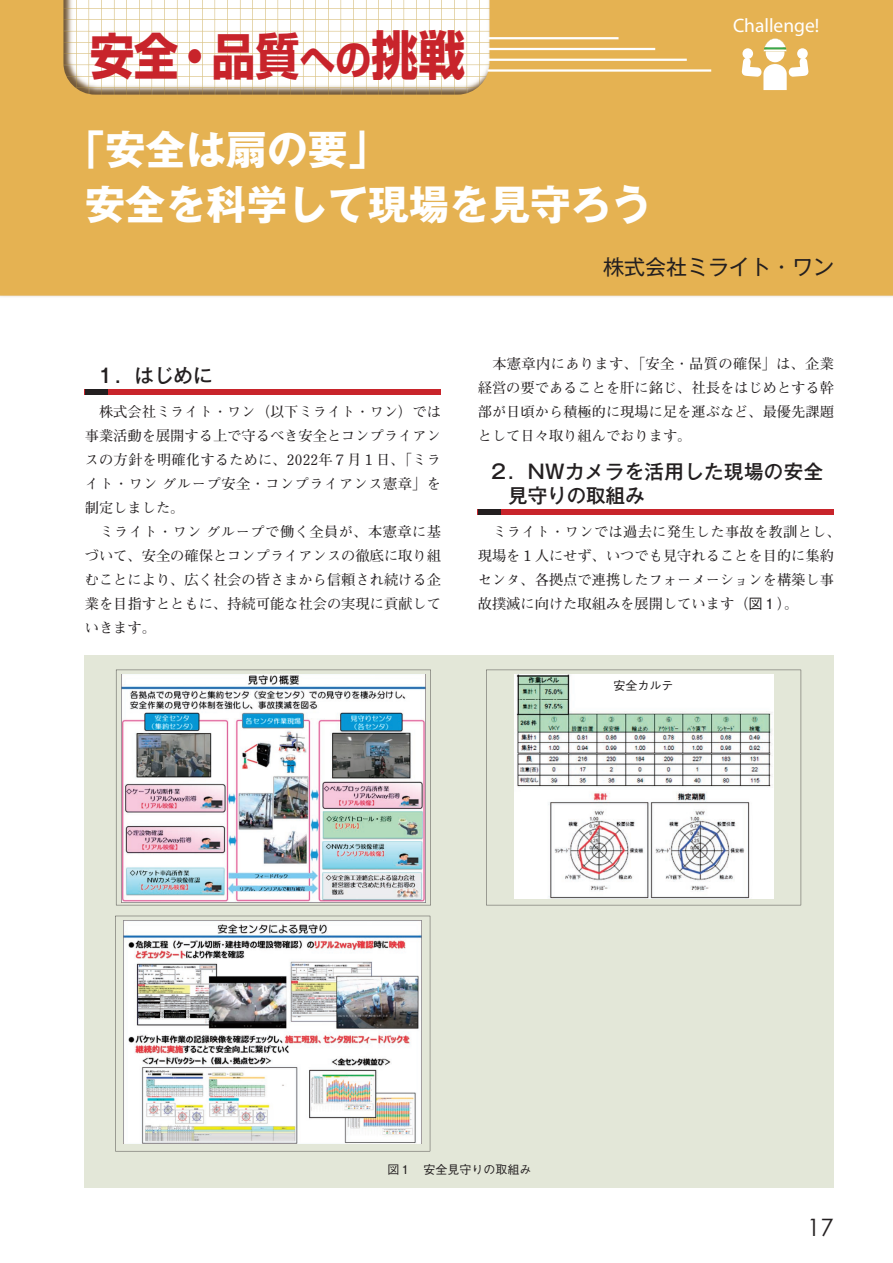
<style>
.page{position:relative;width:893px;height:1263px;background:#fff}
.page>*{position:absolute;margin:0;border:0;box-sizing:border-box;transform-origin:0 0}
.t1{font:700 49.5px "Shin Go Pr 5";color:#c8242b;scale:.89 1}
.t2{font:700 40.5px/55.5px "Gothic MB101 Pr 6 N";color:#fff}
.t3{font:24px "Century Gothic";color:#231f20}
.t4{font:21px "Gothic MB101 Pr 6 N";color:#231f20}
.t5{font:500 19.5px/24px "Gothic MB101 Pr 6 N";letter-spacing:.02em;color:#231f20}
.t6{font:19.5px "Myriad";color:#fff}
.t7{font:700 14.25px/24px "Futo Min A101 Pr 6 N";color:#231f20}
.t8{font:500 12px "Gothic BBB Pr 6 N";color:#231f20}
.s1{font-size:40.5px}
.s2{font-size:52.5px}
.s3{font-family:"Gothic BBB Pr 6 N";font-weight:500}
</style>
<div class="page">
<svg style="left:0;top:0;width:893px;height:296px;background:#e7bb69"></svg>
<div style="left:766px;top:43px;width:18px;height:19px;background:#fff;border-radius:50%"></div>
<div style="left:742px;top:48px;width:11px;height:11px;background:#fff;border-radius:50%"></div>
<div style="left:797px;top:48px;width:11px;height:11px;background:#fff;border-radius:50%"></div>
<svg style="left:742px;top:58px;width:67px;height:32px"></svg>
<svg style="left:763px;top:38px;width:24px;height:13px"></svg>
<hr style="left:487px;top:69px;width:224px;height:3px;background:#fff">
<hr style="left:487px;top:59px;width:200px;height:2px;background:#fff">
<hr style="left:487px;top:48px;width:168px;height:2px;background:#fff">
<hr style="left:487px;top:37px;width:131px;height:2px;background:#fff">
<div style="left:85px;top:389px;width:356px;height:6px;background:#c8242b"></div>
<div style="left:85px;top:389px;width:22px;height:6px;background:#231f20"></div>
<div style="left:478px;top:509px;width:356px;height:6px;background:#c8242b"></div>
<div style="left:478px;top:509px;width:22px;height:6px;background:#231f20"></div>
<div style="left:85px;top:655px;width:749px;height:532px;background:#e3e7d8"></div>
<img style="left:116px;top:670px;width:315px;height:235px">
<svg style="left:486px;top:670px;width:315px;height:235px"></svg>
<img style="left:115px;top:916px;width:315px;height:235px">
<h1 class="t1" style="left:90px;top:17px;width:423px">安全・品質<span class="s1">への</span><span class="s2">挑戦</span></h1>
<h2 class="t2" style="left:85px;top:121px;width:568px;text-indent:-20px">「安全は扇の要」<br>安全を科学して現場を見守ろう</h2>
<h3 class="t6" style="left:733px;top:16px;width:88px">Challenge!</h3>
<h3 class="t5" style="left:96px;top:362px;width:118px">１．はじめに</h3>
<p class="t7" style="left:85px;top:399px;width:358px">　株式会社ミライト・ワン（以下ミライト・ワン）では事業活動を展開する上で守るべき安全とコンプライアンスの方針を明確化するために、2022年７月１日、「ミライト・ワン グループ安全・コンプライアンス憲章」を制定しました。<br>　ミライト・ワン グループで働く全員が、本憲章に基づいて、安全の確保とコンプライアンスの徹底に取り組むことにより、広く社会の皆さまから信頼され続ける企業を目指すとともに、持続可能な社会の実現に貢献していきます。</p>
<h3 class="t4" style="left:603px;top:250px;width:232px">株式会社ミライト・ワン</h3>
<p class="t7" style="left:478px;top:351px;width:358px;text-align:justify">　本憲章内にあります、「安全・品質の確保」は、企業経営の要であることを肝に銘じ、社長をはじめとする幹部が日頃から積極的に現場に足を運ぶなど、最優先課題として日々取り組んでおります。</p>
<h3 class="t5" style="left:508px;top:458px;width:317px;text-indent:-20px">２ ．NWカメラを活用した現場の安全見守りの取組み</h3>
<p class="t7" style="left:478px;top:519px;width:365px">　ミライト・ワンでは過去に発生した事故を教訓とし、現場を１人にせず、いつでも見守れることを目的に集約センタ、各拠点で連携したフォーメーションを構築し事故撲滅に向けた取組みを展開しています（<span class="s3">図１</span>）。</p>
<p class="t8" style="left:614px;top:675px;width:61px">安全カルテ</p>
<p class="t8" style="left:387px;top:1160px;width:145px">図１　安全見守りの取組み</p>
<h3 class="t3" style="left:807px;top:1210px;width:28px">17</h3>
</div>
